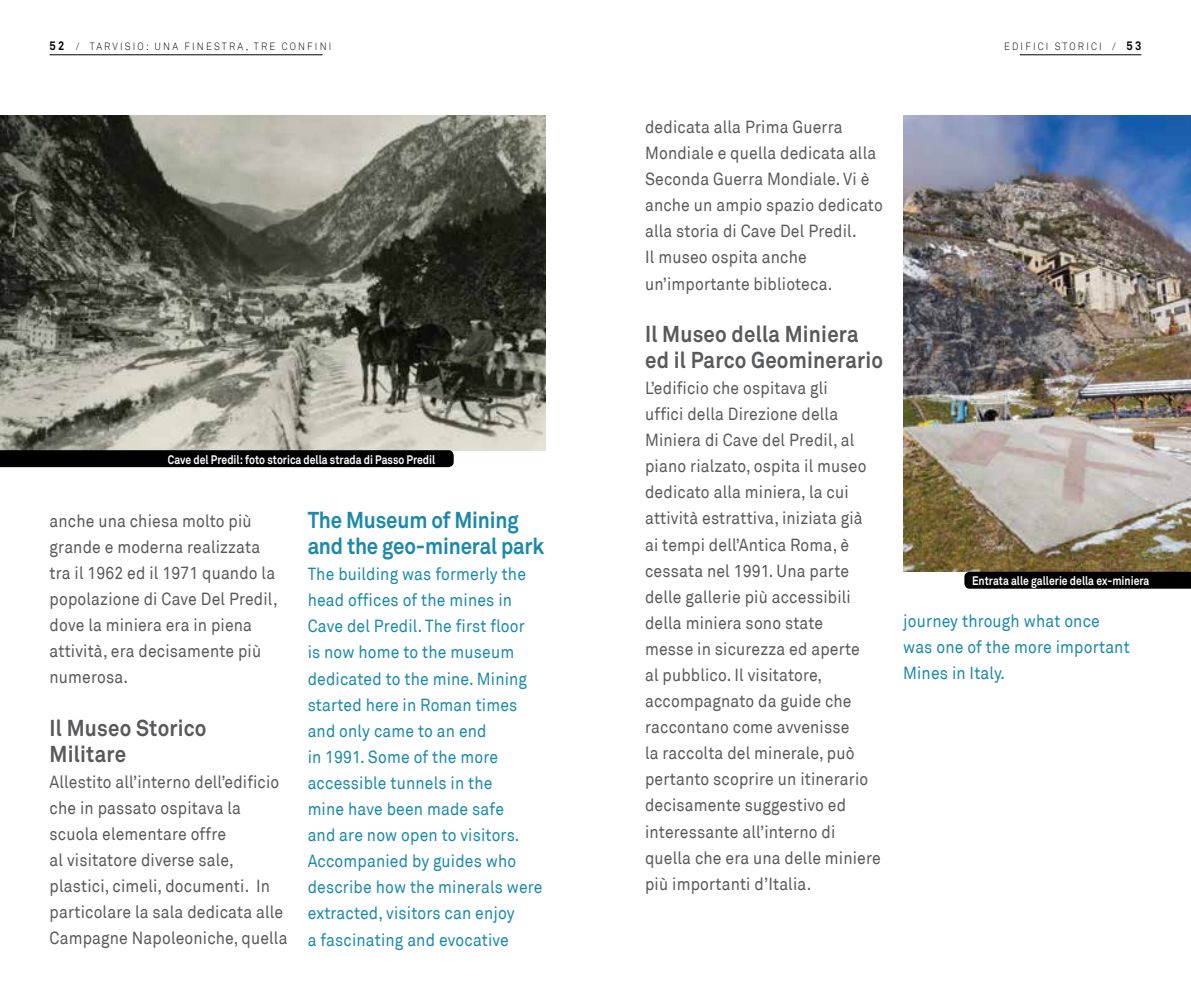
<style>
.page{position:relative;width:1191px;height:993px;background:#fff}
.page>*{position:absolute;margin:0;border:0;box-sizing:border-box;transform-origin:0 0}
.t1{font:700 22.75px/26.1px "Akkurat";letter-spacing:.01em;color:#58595b;scale:.9 1}
.t2{font:700 22.75px/26.1px "Akkurat";letter-spacing:-.01em;color:#1b89aa;scale:.9 1}
.t3{font:17.5px/26.1px "Akkurat";letter-spacing:.01em;color:#58595b;scale:.9 1}
.t4{font:17.5px/26.1px "Akkurat";letter-spacing:.01em;color:#1b89aa;scale:.9 1}
.t5{font:700 12.25px "Akkurat";color:#fff;scale:.85 1}
.t6{font:300 10.5px "Akkurat";letter-spacing:.23em;color:#000;scale:.9 1}
.s1{font-weight:700;font-size:12.25px}
</style>
<div class="page">
<hr style="left:50px;top:54px;width:272px;height:1px;background:#000">
<hr style="left:1019px;top:54px;width:122px;height:1px;background:#000">
<img style="left:903px;top:116px;width:288px;height:455px">
<div style="left:964px;top:571px;width:227px;height:17px;background:#000"></div>
<img style="left:0;top:116px;width:546px;height:334px">
<div style="left:0;top:450px;width:454px;height:17px;background:#000"></div>
<p class="t6" style="left:50px;top:40px;width:314px"><span class="s1">52</span> / TARVISIO: UNA FINESTRA, TRE CONFINI</p>
<p class="t6" style="left:1004px;top:40px;width:154px">EDIFICI STORICI / <span class="s1">53</span></p>
<p class="t5" style="left:168px;top:451px;width:316px">Cave del Predil: foto storica della strada di Passo Predil</p>
<p class="t3" style="left:50px;top:508px;width:255px">anche una chiesa molto più grande e moderna realizzata tra il 1962 ed il 1971 quando la popolazione di Cave Del Predil, dove la miniera era in piena attività, era decisamente più numerosa.</p>
<h1 class="t1" style="left:50px;top:714px;width:176px">Il Museo Storico<br>Militare</h1>
<p class="t3" style="left:50px;top:768px;width:266px">Allestito all’interno dell’edificio che in passato ospitava la scuola elementare offre<br>al visitatore diverse sale, plastici, cimeli, documenti. In particolare la sala dedicata alle<br>Campagne Napoleoniche, quella</p>
<h1 class="t2" style="left:308px;top:507px;width:264px">The Museum of Mining and the geo-mineral park</h1>
<p class="t4" style="left:308px;top:561px;width:262px">The building was formerly the head offices of the mines in<br>Cave del Predil. The first floor<br>is now home to the museum dedicated to the mine. Mining started here in Roman times and only came to an end<br>in 1991. Some of the more accessible tunnels in the<br>mine have been made safe<br>and are now open to visitors.<br>Accompanied by guides who describe how the minerals were extracted, visitors can enjoy<br>a fascinating and evocative</p>
<p class="t3" style="left:645px;top:114px;width:266px">dedicata alla Prima Guerra<br>Mondiale e quella dedicata alla<br>Seconda Guerra Mondiale. Vi è anche un ampio spazio dedicato alla storia di Cave Del Predil.<br>Il museo ospita anche un’importante biblioteca.</p>
<h1 class="t1" style="left:645px;top:321px;width:266px">Il Museo della Miniera ed il Parco Geominerario</h1>
<p class="t3" style="left:645px;top:375px;width:263px">L’edificio che ospitava gli<br>uffici della Direzione della<br>Miniera di Cave del Predil, al piano rialzato, ospita il museo dedicato alla miniera, la cui attività estrattiva, iniziata già<br>ai tempi dell’Antica Roma, è cessata nel 1991. Una parte delle gallerie più accessibili della miniera sono state<br>messe in sicurezza ed aperte<br>al pubblico. Il visitatore, accompagnato da guide che raccontano come avvenisse<br>la raccolta del minerale, può pertanto scoprire un itinerario decisamente suggestivo ed interessante all’interno di quella che era una delle miniere più importanti d’Italia.</p>
<p class="t5" style="left:972px;top:573px;width:210px">Entrata alle gallerie della ex-miniera</p>
<p class="t4" style="left:903px;top:608px;width:253px">journey through what once was one of the more important<br>Mines in Italy.</p>
</div>
